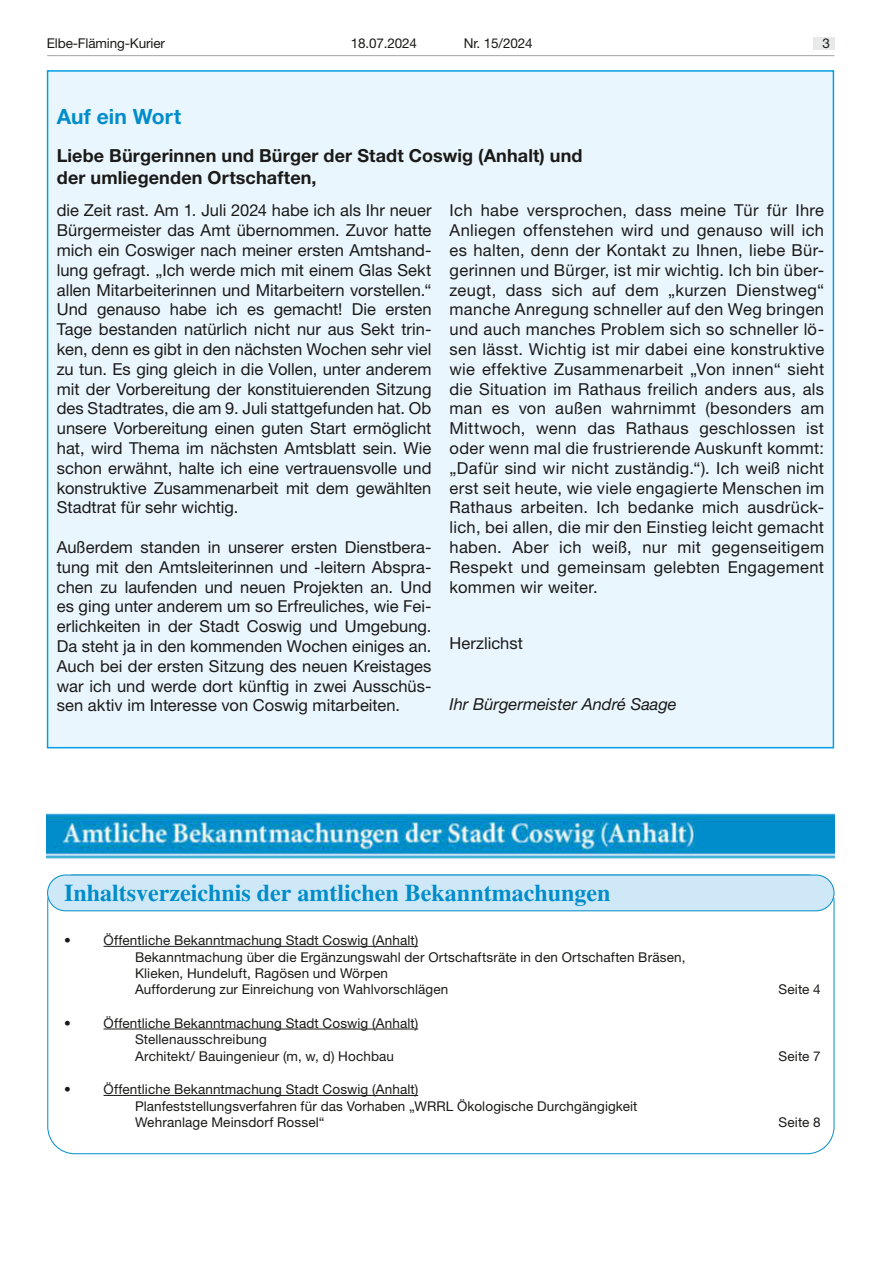
<style>
.page{position:relative;width:881px;height:1263px;background:#fff}
.page>*{position:absolute;margin:0;border:0;box-sizing:border-box;transform-origin:0 0}
.t1{font:700 24px "Times LT";color:#008dca}
.t2{font:700 21px "Helvetica Neue LT";letter-spacing:.005em;color:#008dca}
.t3{font:700 18px/21.6px "Helvetica Neue LT";letter-spacing:.005em;color:#1a1a18}
.t4{font:16.5px/19.8px "Helvetica Neue LT";letter-spacing:.005em;color:#1a1a18;text-align:justify}
.t5{font:italic 16.5px "Helvetica Neue LT";color:#1a1a18}
.t6{font:13.5px/16.5px "Helvetica Neue LT";letter-spacing:.01em;color:#1a1a18}
.t7{font:13.5px "Helvetica Neue LT";letter-spacing:-.01em;color:#1a1a18}
</style>
<div class="page">
<hr style="left:47px;top:55px;width:787px;height:1px;background:#1a1a18">
<div style="left:812px;top:37px;width:21px;height:13px;background:#e8e9e9"></div>
<div style="left:48px;top:71px;width:785px;height:677px;background:#eaf6fe"></div>
<div style="left:48px;top:875px;width:785px;height:36px;background:#cfe8f7;border-radius:18px"></div>
<div style="left:47px;top:874px;width:787px;height:37px;border:1px solid #008dca;border-radius:18px"></div>
<hr style="left:103px;top:946px;width:315px;height:1px;background:#1a1a18">
<hr style="left:103px;top:1029px;width:315px;height:1px;background:#1a1a18">
<hr style="left:103px;top:1095px;width:315px;height:1px;background:#1a1a18">
<img style="left:47px;top:813px;width:786px;height:46px">
<p class="t7" style="left:47px;top:35px;width:120px">Elbe-Fläming-Kurier</p>
<p class="t6" style="left:350px;top:34px;width:68px">18.07.2024</p>
<p class="t6" style="left:463px;top:34px;width:70px">Nr. 15/2024</p>
<p class="t6" style="left:822px;top:34px;width:9px">3</p>
<p class="t2" style="left:57px;top:103px;width:126px">Auf ein Wort</p>
<p class="t3" style="left:57px;top:145px;width:527px">Liebe Bürgerinnen und Bürger der Stadt Coswig (Anhalt) und der umliegenden Ortschaften,</p>
<p class="t4" style="left:57px;top:200px;width:376px">die Zeit rast. Am 1. Juli 2024 habe ich als Ihr neuer Bürgermeister das Amt übernommen. Zuvor hatte mich ein Coswiger nach meiner ersten Amtshand&shy;lung gefragt. „Ich werde mich mit einem Glas Sekt allen Mitarbeiterinnen und Mitarbeitern vorstellen.“ Und genauso habe ich es gemacht! Die ersten Tage bestanden natürlich nicht nur aus Sekt trin&shy;ken, denn es gibt in den nächsten Wochen sehr viel zu tun. Es ging gleich in die Vollen, unter anderem mit der Vorbereitung der konstituierenden Sitzung des Stadtrates, die am 9. Juli stattgefunden hat. Ob unsere Vorbereitung einen guten Start ermöglicht hat, wird Thema im nächsten Amtsblatt sein. Wie schon erwähnt, halte ich eine vertrauensvolle und konstruktive Zusammenarbeit mit dem gewählten Stadtrat für sehr wichtig.</p>
<p class="t4" style="left:57px;top:537px;width:376px">Außerdem standen in unserer ersten Dienstbera&shy;tung mit den Amtsleiterinnen und -leitern Abspra&shy;chen zu laufenden und neuen Projekten an. Und es ging unter anderem um so Erfreuliches, wie Fei&shy;erlichkeiten in der Stadt Coswig und Umgebung.<br>Da steht ja in den kommenden Wochen einiges an.<br>Auch bei der ersten Sitzung des neuen Kreistages war ich und werde dort künftig in zwei Ausschüs&shy;sen aktiv im Interesse von Coswig mitarbeiten.</p>
<p class="t4" style="left:449px;top:200px;width:376px">Ich habe versprochen, dass meine Tür für Ihre Anliegen offenstehen wird und genauso will ich es halten, denn der Kontakt zu Ihnen, liebe Bür&shy;gerinnen und Bürger, ist mir wichtig. Ich bin über&shy;zeugt, dass sich auf dem „kurzen Dienstweg“ manche Anregung schneller auf den Weg bringen und auch manches Problem sich so schneller lö&shy;sen lässt. Wichtig ist mir dabei eine konstruktive wie effektive Zusammenarbeit „Von innen“ sieht die Situation im Rathaus freilich anders aus, als man es von außen wahrnimmt (besonders am Mittwoch, wenn das Rathaus geschlossen ist oder wenn mal die frustrierende Auskunft kommt: „Dafür sind wir nicht zuständig.“). Ich weiß nicht erst seit heute, wie viele engagierte Menschen im Rathaus arbeiten. Ich bedanke mich ausdrück&shy;lich, bei allen, die mir den Einstieg leicht gemacht haben. Aber ich weiß, nur mit gegenseitigem Respekt und gemeinsam gelebten Engagement kommen wir weiter.</p>
<p class="t4" style="left:449px;top:633px;width:75px">Herzlichst</p>
<p class="t5" style="left:449px;top:694px;width:229px">Ihr Bürgermeister André Saage</p>
<h1 class="t1" style="left:64px;top:878px;width:547px">Inhaltsverzeichnis der amtlichen Bekanntmachungen</h1>
<p class="t6" style="left:64px;top:932px;width:8px">•</p>
<p class="t6" style="left:135px;top:932px;width:551px;text-indent:-31px">Öffentliche Bekanntmachung Stadt Coswig (Anhalt)<br>Bekanntmachung über die Ergänzungswahl der Ortschaftsräte in den Ortschaften Bräsen, Klieken, Hundeluft, Ragösen und Wörpen<br>Aufforderung zur Einreichung von Wahlvorschlägen</p>
<p class="t6" style="left:64px;top:1014px;width:8px">•</p>
<p class="t6" style="left:135px;top:1014px;width:284px;text-indent:-31px">Öffentliche Bekanntmachung Stadt Coswig (Anhalt)<br>Stellenausschreibung<br>Architekt/ Bauingenieur (m, w, d) Hochbau</p>
<p class="t6" style="left:64px;top:1081px;width:8px">•</p>
<p class="t6" style="left:135px;top:1081px;width:504px;text-indent:-31px">Öffentliche Bekanntmachung Stadt Coswig (Anhalt)<br>Planfeststellungsverfahren für das Vorhaben „WRRL Ökologische Durchgängigkeit<br>Wehranlage Meinsdorf Rossel“</p>
<p class="t6" style="left:778px;top:981px;width:44px">Seite 4</p>
<p class="t6" style="left:778px;top:1047px;width:44px">Seite 7</p>
<p class="t6" style="left:778px;top:1114px;width:44px">Seite 8</p>
</div>
